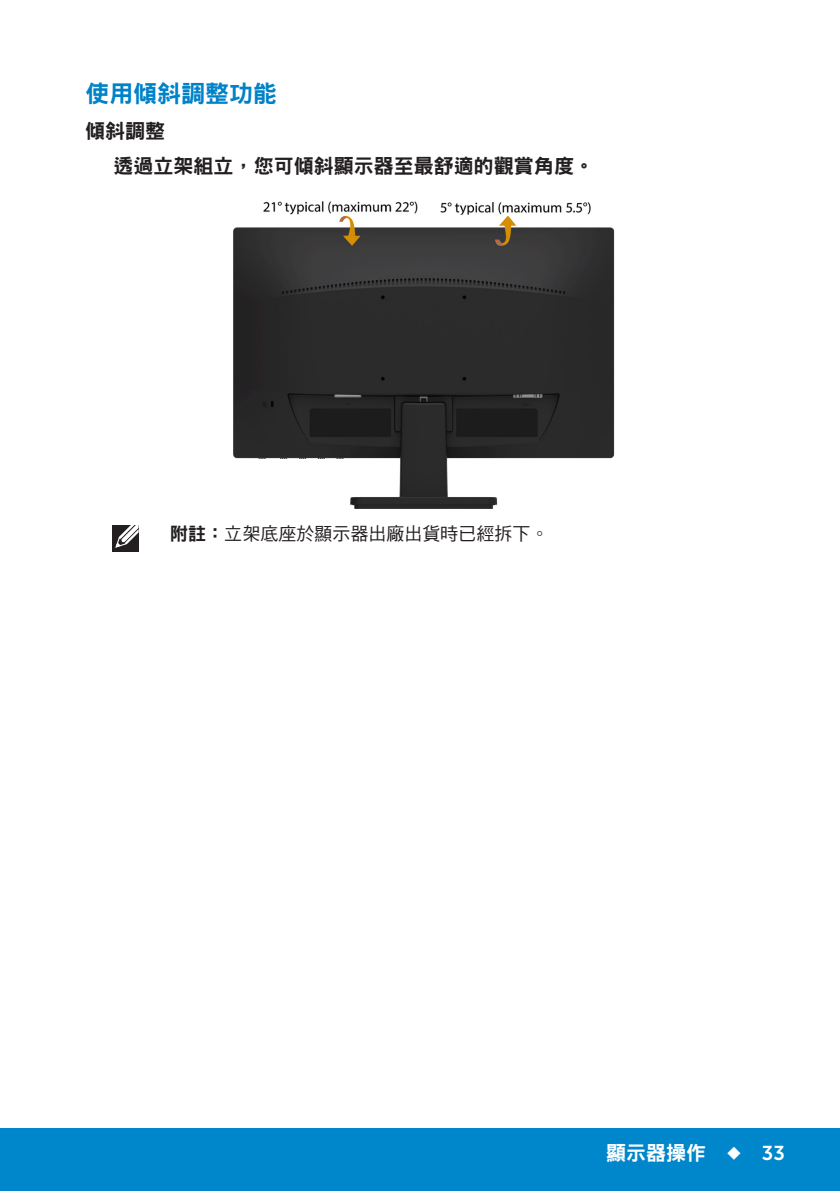
<style>
.page{position:relative;width:840px;height:1191px;background:#fff}
.page>*{position:absolute;margin:0;border:0;box-sizing:border-box;transform-origin:0 0}
.Head2{font:24px "DF Hei Std W9";color:#0082c8}
.Callout_Head{font:20px "DF Hei Std W9";color:#231f20}
.t1{font:20px "DF Hei Std W9";color:#fff}
.Note_indent{font:18px "DF Hei Std W5";color:#231f20}
.s1{font-family:"DF Hei Std W9"}
.s2{font-family:"Museo Sans For Dell 700"}
</style>
<div class="page">
<div style="left:0;top:1128px;width:839px;height:63px;background:#0087cb"></div>
<img style="left:233px;top:201px;width:382px;height:308px">
<div style="left:112px;top:525px;width:26px;height:26px;background:#231f20"></div>
<svg style="left:115px;top:525px;width:24px;height:24px"></svg>
<p class="Head2" style="left:85px;top:80px;width:193px">使用傾斜調整功能</p>
<p class="Callout_Head" style="left:85px;top:120px;width:81px">傾斜調整</p>
<p class="Callout_Head" style="left:113px;top:155px;width:481px">透過立架組立，您可傾斜顯示器至最舒適的觀賞角度。</p>
<p class="Note_indent" style="left:170px;top:524px;width:379px"><span class="s1">附註：</span>立架底座於顯示器出廠出貨時已經拆下。</p>
<p class="t1" style="left:605px;top:1141px;width:180px">顯示器操作 ◆ <span class="s2">33</span></p>
</div>
